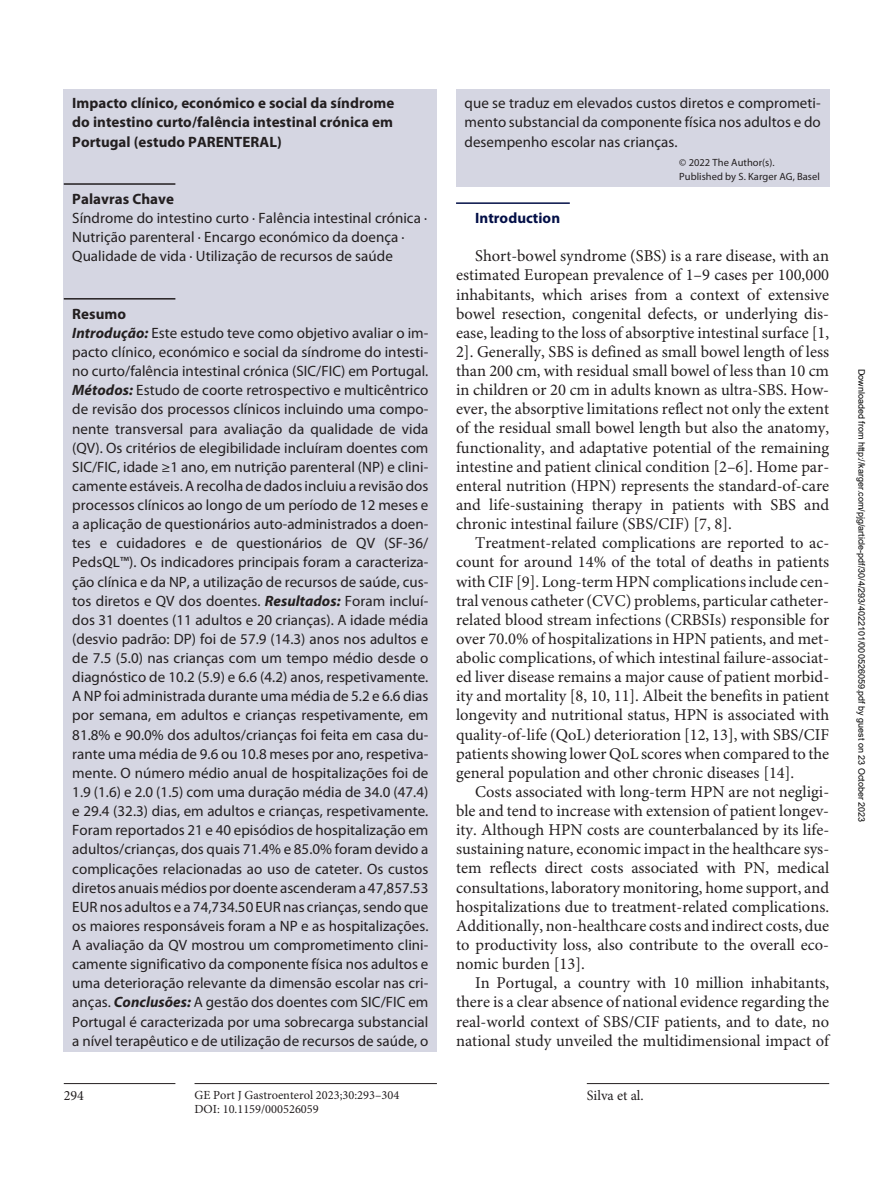
<style>
.page{position:relative;width:893px;height:1191px;background:#fff}
.page>*{position:absolute;margin:0;border:0;box-sizing:border-box;transform-origin:0 0}
.t1{font:16.5px/19px "Minion Pro";color:#231f20;text-align:justify}
.t2{font:15px/19.2px "Myriad Pro";letter-spacing:.005em;color:#231f20}
.t3{font:700 15px/19.2px "Myriad Pro";letter-spacing:.005em;color:#231f20;text-align:justify}
.t4{font:700 15px "Myriad Pro";letter-spacing:.005em;color:#030f47}
.t5{font:14.25px "Minion Pro";color:#231f20}
.t6{font:12.3px "Minion Pro";color:#231f20}
.t7{font:10.5px/14.7px "Myriad Pro";letter-spacing:.005em;color:#231f20}
.t8{font:9px "Arial";color:#000}
.s1{font-weight:700}
.s2{font-weight:700;font-style:italic}
</style>
<div class="page">
<hr style="left:64px;top:1083px;width:111px;height:1px;background:#231f20">
<hr style="left:195px;top:1083px;width:242px;height:1px;background:#231f20">
<hr style="left:587px;top:1083px;width:242px;height:1px;background:#231f20">
<div style="left:456px;top:89px;width:373px;height:97px;background:#d5d6e2"></div>
<div style="left:64px;top:89px;width:373px;height:962px;background:#d5d6e2"></div>
<hr style="left:64px;top:183px;width:111px;height:2px;background:#231f20">
<hr style="left:64px;top:298px;width:111px;height:1px;background:#231f20">
<hr style="left:456px;top:202px;width:114px;height:2px;background:#030f47">
<p class="t3" style="left:72px;top:94px;width:324px">Impacto clínico, económico e social da síndrome do intestino curto/falência intestinal crónica em Portugal (estudo PARENTERAL)</p>
<p class="t3" style="left:72px;top:189px;width:103px">Palavras Chave</p>
<p class="t2" style="left:72px;top:209px;width:357px">Síndrome do intestino curto · Falência intestinal crónica ·<br>Nutrição parenteral · Encargo económico da doença ·<br>Qualidade de vida · Utilização de recursos de saúde</p>
<p class="t2" style="left:72px;top:304px;width:358px"><span class="s1">Resumo<br></span><span class="s2">Introdução:</span> Este estudo teve como objetivo avaliar o im&shy;pacto clínico, económico e social da síndrome do intesti&shy;no curto/falência intestinal crónica (SIC/FIC) em Portugal.<br><span class="s2">Métodos:</span> Estudo de coorte retrospectivo e multicêntrico de revisão dos processos clínicos incluindo uma compo&shy;nente transversal para avaliação da qualidade de vida (QV). Os critérios de elegibilidade incluíram doentes com SIC/FIC, idade ≥1 ano, em nutrição parenteral (NP) e clini&shy;camente estáveis. A recolha de dados incluiu a revisão dos processos clínicos ao longo de um período de 12 meses e a aplicação de questionários auto-administrados a doen&shy;tes e cuidadores e de questionários de QV (SF-36/ PedsQL™). Os indicadores principais foram a caracteriza&shy;ção clínica e da NP, a utilização de recursos de saúde, cus&shy;tos diretos e QV dos doentes. <span class="s2">Resultados:</span> Foram incluí&shy;dos 31 doentes (11 adultos e 20 crianças). A idade média (desvio padrão: DP) foi de 57.9 (14.3) anos nos adultos e de 7.5 (5.0) nas crianças com um tempo médio desde o diagnóstico de 10.2 (5.9) e 6.6 (4.2) anos, respetivamente.<br>A NP foi administrada durante uma média de 5.2 e 6.6 dias por semana, em adultos e crianças respetivamente, em 81.8% e 90.0% dos adultos/crianças foi feita em casa du&shy;rante uma média de 9.6 ou 10.8 meses por ano, respetiva&shy;mente. O número médio anual de hospitalizações foi de 1.9 (1.6) e 2.0 (1.5) com uma duração média de 34.0 (47.4) e 29.4 (32.3) dias, em adultos e crianças, respetivamente.<br>Foram reportados 21 e 40 episódios de hospitalização em adultos/crianças, dos quais 71.4% e 85.0% foram devido a complicações relacionadas ao uso de cateter. Os custos diretos anuais médios por doente ascenderam a 47,857.53<br>EUR nos adultos e a 74,734.50 EUR nas crianças, sendo que os maiores responsáveis foram a NP e as hospitalizações.<br>A avaliação da QV mostrou um comprometimento clini&shy;camente significativo da componente física nos adultos e uma deterioração relevante da dimensão escolar nas cri&shy;anças. <span class="s2">Conclusões:</span> A gestão dos doentes com SIC/FIC em Portugal é caracterizada por uma sobrecarga substancial a nível terapêutico e de utilização de recursos de saúde, o</p>
<p class="t2" style="left:465px;top:94px;width:358px;text-align:justify">que se traduz em elevados custos diretos e comprometi&shy;mento substancial da componente física nos adultos e do desempenho escolar nas crianças.</p>
<p class="t7" style="left:679px;top:155px;width:142px">© 2022 The Author(s).<br>Published by S. Karger AG, Basel</p>
<p class="t4" style="left:475px;top:210px;width:86px">Introduction</p>
<p class="t1" style="left:456px;top:247px;width:375px;text-indent:19px">Short-bowel syndrome (SBS) is a rare disease, with an estimated European prevalence of 1–9 cases per 100,000 inhabitants, which arises from a context of extensive bowel resection, congenital defects, or underlying dis&shy;ease, leading to the loss of absorptive intestinal surface [1, 2]. Generally, SBS is defined as small bowel length of less than 200 cm, with residual small bowel of less than 10 cm in children or 20 cm in adults known as ultra-SBS. How&shy;ever, the absorptive limitations reflect not only the extent of the residual small bowel length but also the anatomy, functionality, and adaptative potential of the remaining intestine and patient clinical condition [2–6]. Home par&shy;enteral nutrition (HPN) represents the standard-of-care and life-sustaining therapy in patients with SBS and chronic intestinal failure (SBS/CIF) [7, 8].</p>
<p class="t1" style="left:456px;top:534px;width:375px;text-indent:19px">Treatment-related complications are reported to ac&shy;count for around 14% of the total of deaths in patients with CIF [9]. Long-term HPN complications include cen&shy;tral venous catheter (CVC) problems, particular catheter&shy;related blood stream infections (CRBSIs) responsible for over 70.0% of hospitalizations in HPN patients, and met&shy;abolic complications, of which intestinal failure-associat&shy;ed liver disease remains a major cause of patient morbid&shy;ity and mortality [8, 10, 11]. Albeit the benefits in patient longevity and nutritional status, HPN is associated with quality-of-life (QoL) deterioration [12, 13], with SBS/CIF patients showing lower QoL scores when compared to the general population and other chronic diseases [14].</p>
<p class="t1" style="left:456px;top:783px;width:375px;text-indent:19px">Costs associated with long-term HPN are not negligi&shy;ble and tend to increase with extension of patient longev&shy;ity. Although HPN costs are counterbalanced by its life&shy;sustaining nature, economic impact in the healthcare sys&shy;tem reflects direct costs associated with PN, medical consultations, laboratory monitoring, home support, and hospitalizations due to treatment-related complications.<br>Additionally, non-healthcare costs and indirect costs, due to productivity loss, also contribute to the overall eco&shy;nomic burden [13].</p>
<p class="t1" style="left:456px;top:974px;width:375px;text-indent:19px">In Portugal, a country with 10 million inhabitants, there is a clear absence of national evidence regarding the real-world context of SBS/CIF patients, and to date, no national study unveiled the multidimensional impact of</p>
<p class="t5" style="left:64px;top:1087px;width:22px">294</p>
<p class="t6" style="left:195px;top:1087px;width:206px">GE Port J Gastroenterol 2023;30:293–304</p>
<p class="t5" style="left:587px;top:1087px;width:59px">Silva et al.</p>
<p class="t6" style="left:195px;top:1101px;width:126px">DOI: 10.1159/000526059</p>
<p class="t8" style="left:865px;top:369px;width:454px;rotate:90deg">Downloaded from http://karger.com/pjg/article-pdf/30/4/293/4022101/000526059.pdf by guest on 23 October 2023</p>
</div>
